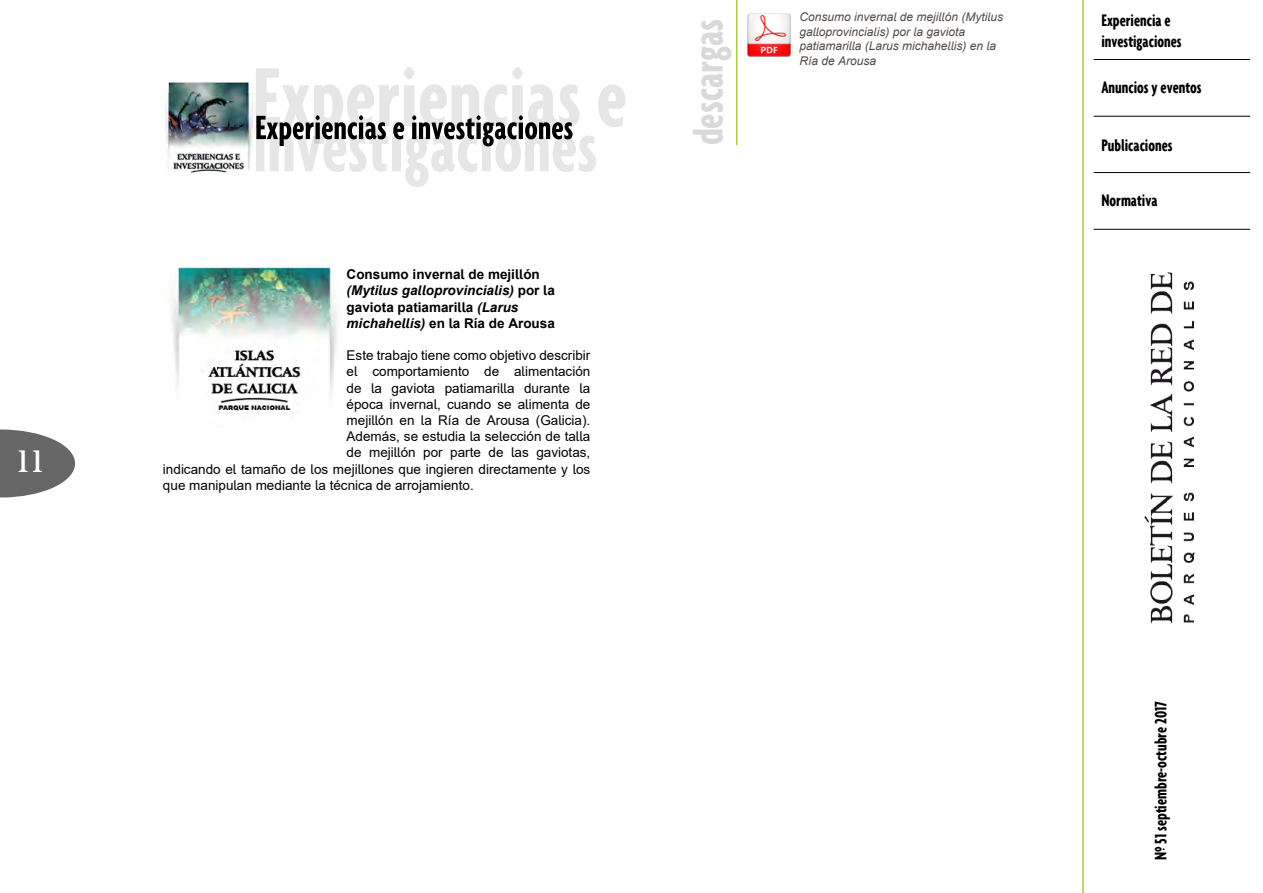
<style>
.page{position:relative;width:1263px;height:893px;background:#fff}
.page>*{position:absolute;margin:0;border:0;box-sizing:border-box;transform-origin:0 0}
.t1{font:700 extra-condensed 45px "Agenda";color:#d9d9d9}
.t2{font:30px "Palermo";color:#fff}
.t3{font:700 extra-condensed 18px/21.6px "Agenda";color:#000}
.t4{font:13.5px "Arial";color:#000}
.t5{font:700 13.5px/16.2px "Arial";color:#000}
.t6{font:italic 12px/14.4px "Arial";color:#524b48}
.s1{font-style:italic}
</style>
<div class="page">
<svg style="left:0;top:429px;width:75px;height:68px"></svg>
<img style="left:1126px;top:115px;width:83px;height:509px">
<hr style="left:1082px;top:0;width:2px;height:893px;background:#b3c935">
<hr style="left:1093px;top:59px;width:157px;height:1px;background:#000">
<hr style="left:1093px;top:172px;width:157px;height:1px;background:#000">
<hr style="left:1093px;top:116px;width:157px;height:1px;background:#000">
<hr style="left:1093px;top:229px;width:157px;height:1px;background:#000">
<svg style="left:255px;top:67px;width:370px;height:120px"></svg>
<img style="left:165px;top:82px;width:90px;height:91px">
<img style="left:171px;top:265px;width:167px;height:146px">
<hr style="left:736px;top:0;width:1px;height:145px;background:#b3c935">
<img style="left:747px;top:13px;width:44px;height:44px">
<h2 class="t2" style="left:15px;top:444px;width:33px">11</h2>
<p class="t5" style="left:347px;top:266px;width:210px">Consumo invernal de mejillón <span class="s1">(Mytilus galloprovincialis)</span> por la gaviota patiamarilla <span class="s1">(Larus michahellis)</span> en la Ría de Arousa</p>
<p class="t4" style="left:347px;top:346px;width:245px">Este trabajo tiene como objetivo describir</p>
<p class="t4" style="left:347px;top:362px;width:245px">el comportamiento de alimentación</p>
<p class="t4" style="left:347px;top:378px;width:245px">de la gaviota patiamarilla durante la</p>
<p class="t4" style="left:347px;top:395px;width:245px">época invernal, cuando se alimenta de</p>
<p class="t4" style="left:347px;top:411px;width:245px">mejillón en la Ría de Arousa (Galicia).</p>
<p class="t4" style="left:347px;top:427px;width:245px">Además, se estudia la selección de talla</p>
<p class="t4" style="left:347px;top:443px;width:245px">de mejillón por parte de las gaviotas,</p>
<p class="t4" style="left:163px;top:459px;width:429px">indicando el tamaño de los mejillones que ingieren directamente y los</p>
<p class="t4" style="left:163px;top:476px;width:312px">que manipulan mediante la técnica de arrojamiento.</p>
<h1 class="t1" style="left:683px;top:145px;width:128px;rotate:-90deg">descargas</h1>
<p class="t6" style="left:799px;top:10px;width:205px">Consumo invernal de mejillón (Mytilus galloprovincialis) por la gaviota patiamarilla (Larus michahellis) en la<br>Ría de Arousa</p>
<h3 class="t3" style="left:1101px;top:9px;width:82px">Experiencia e investigaciones</h3>
<h3 class="t3" style="left:1101px;top:76px;width:102px">Anuncios y eventos</h3>
<h3 class="t3" style="left:1101px;top:134px;width:73px">Publicaciones</h3>
<h3 class="t3" style="left:1101px;top:189px;width:58px">Normativa</h3>
<h3 class="t3" style="left:1149px;top:860px;width:161px;rotate:-90deg">Nº 51 septiembre-octubre 2017</h3>
</div>
